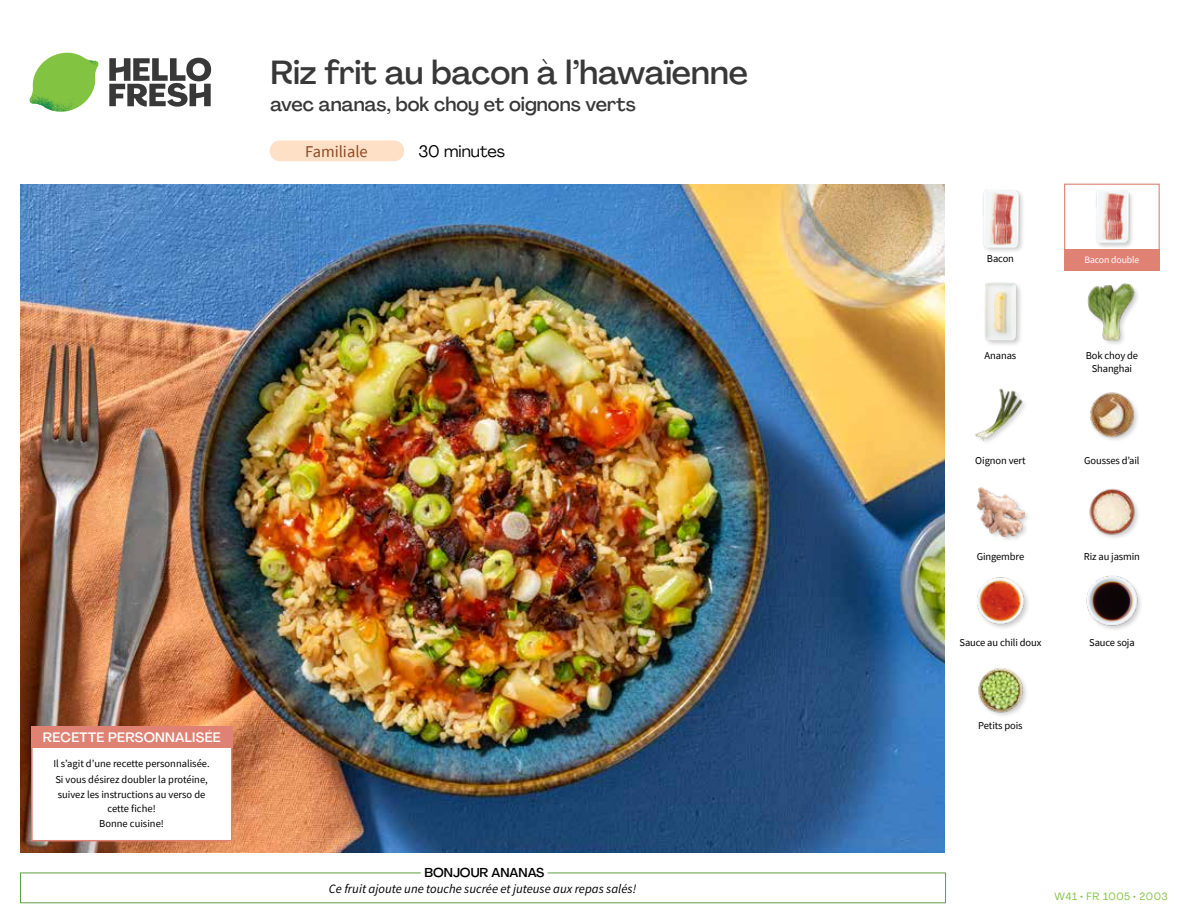
<style>
.page{position:relative;width:1188px;height:918px;background:#fff}
.page>*{position:absolute;margin:0;border:0;box-sizing:border-box;transform-origin:0 0}
.t1{font:500 33px "Agrandir";letter-spacing:-.005em;color:#383839}
.t2{font:500 19.5px "Agrandir";color:#383839}
.t3{font:16.5px "Source Sans Pro";color:#8e4b25}
.t4{font:16.5px "Agrandir";color:#000}
.t5{font:500 13.5px "Agrandir";letter-spacing:.02em;color:#fff}
.t6{font:italic 12.75px "Source Sans Pro";color:#000}
.t7{font:500 12.75px "Agrandir";color:#000}
.t8{font:10.5px/15.6px "Source Sans Pro";letter-spacing:-.01em;color:#000;text-align:center}
.t9{font:10.5px "Agrandir";letter-spacing:.05em;color:#82c341}
.t10{font:9.75px "Source Sans Pro";letter-spacing:-.01em;color:#fff}
</style>
<div class="page">
<svg style="left:109px;top:57px;width:102px;height:50px"></svg>
<svg style="left:34px;top:53px;width:62px;height:40px"></svg>
<img style="left:67px;top:53px;width:32px;height:26px">
<img style="left:33px;top:75px;width:59px;height:11px">
<img style="left:29px;top:79px;width:61px;height:33px">
<img style="left:65px;top:86px;width:27px;height:25px">
<div style="left:20px;top:873px;width:926px;height:30px;border:1px solid #609f43"></div>
<div style="left:421px;top:865px;width:127px;height:15px;background:#fff"></div>
<img style="left:21px;top:184px;width:924px;height:668px">
<div style="left:270px;top:140px;width:134px;height:21px;background:#fee0c6;border-radius:10px"></div>
<img style="left:978px;top:668px;width:48px;height:48px">
<img style="left:1086px;top:575px;width:55px;height:54px">
<img style="left:977px;top:577px;width:51px;height:51px">
<img style="left:1089px;top:488px;width:49px;height:50px">
<div style="left:977px;top:486px;width:54px;height:57px;background:#000;opacity:.2"></div>
<img style="left:977px;top:486px;width:47px;height:51px">
<img style="left:1090px;top:392px;width:48px;height:48px">
<img style="left:975px;top:388px;width:50px;height:54px">
<div style="left:1086px;top:282px;width:55px;height:65px;background:#000;opacity:.2"></div>
<img style="left:1086px;top:283px;width:55px;height:57px">
<div style="left:984px;top:281px;width:40px;height:66px;background:#000;opacity:.2"></div>
<img style="left:984px;top:283px;width:40px;height:57px">
<div style="left:1095px;top:189px;width:40px;height:60px;background:#000;opacity:.2"></div>
<img style="left:1095px;top:190px;width:40px;height:53px">
<div style="left:981px;top:188px;width:44px;height:66px;background:#000;opacity:.2"></div>
<img style="left:981px;top:190px;width:44px;height:57px">
<div style="left:1064px;top:184px;width:96px;height:72px;border:1px solid #df8273"></div>
<div style="left:1064px;top:249px;width:96px;height:21px;background:#df8273"></div>
<div style="left:31px;top:726px;width:201px;height:115px;background:#fff;border:2px solid #df8273"></div>
<div style="left:31px;top:726px;width:202px;height:22px;background:#df8273"></div>
<h1 class="t1" style="left:271px;top:52px;width:479px">Riz frit au bacon à l’hawaïenne</h1>
<h2 class="t2" style="left:271px;top:92px;width:367px">avec ananas, bok choy et oignons verts</h2>
<h3 class="t4" style="left:418px;top:141px;width:88px">30 minutes</h3>
<h3 class="t3" style="left:305px;top:141px;width:64px">Familiale</h3>
<p class="t5" style="left:43px;top:729px;width:179px">RECETTE PERSONNALISÉE</p>
<p class="t8" style="left:53px;top:756px;width:158px;text-align:left">Il s’agit d’une recette personnalisée.<br>Si vous désirez doubler la protéine, suivez les instructions au verso de</p>
<p class="t8" style="left:99px;top:800px;width:66px">cette fiche!<br>Bonne cuisine!</p>
<p class="t7" style="left:425px;top:864px;width:121px">BONJOUR ANANAS</p>
<p class="t6" style="left:329px;top:881px;width:309px">Ce fruit ajoute une touche sucrée et juteuse aux repas salés!</p>
<p class="t8" style="left:987px;top:250px;width:29px">Bacon</p>
<p class="t10" style="left:1084px;top:253px;width:57px">Bacon double</p>
<p class="t8" style="left:985px;top:347px;width:33px">Ananas</p>
<p class="t8" style="left:1086px;top:348px;width:54px;line-height:13.5px">Bok choy de<br>Shanghai</p>
<p class="t8" style="left:975px;top:453px;width:52px">Oignon vert</p>
<p class="t8" style="left:1084px;top:453px;width:57px">Gousses d’ail</p>
<p class="t8" style="left:977px;top:549px;width:49px">Gingembre</p>
<p class="t8" style="left:1084px;top:549px;width:58px">Riz au jasmin</p>
<p class="t8" style="left:960px;top:635px;width:83px">Sauce au chili doux</p>
<p class="t8" style="left:1089px;top:635px;width:47px">Sauce soja</p>
<p class="t8" style="left:978px;top:718px;width:46px">Petits pois</p>
<p class="t9" style="left:1054px;top:890px;width:115px">W41 • FR 1005 • 2003</p>
</div>
